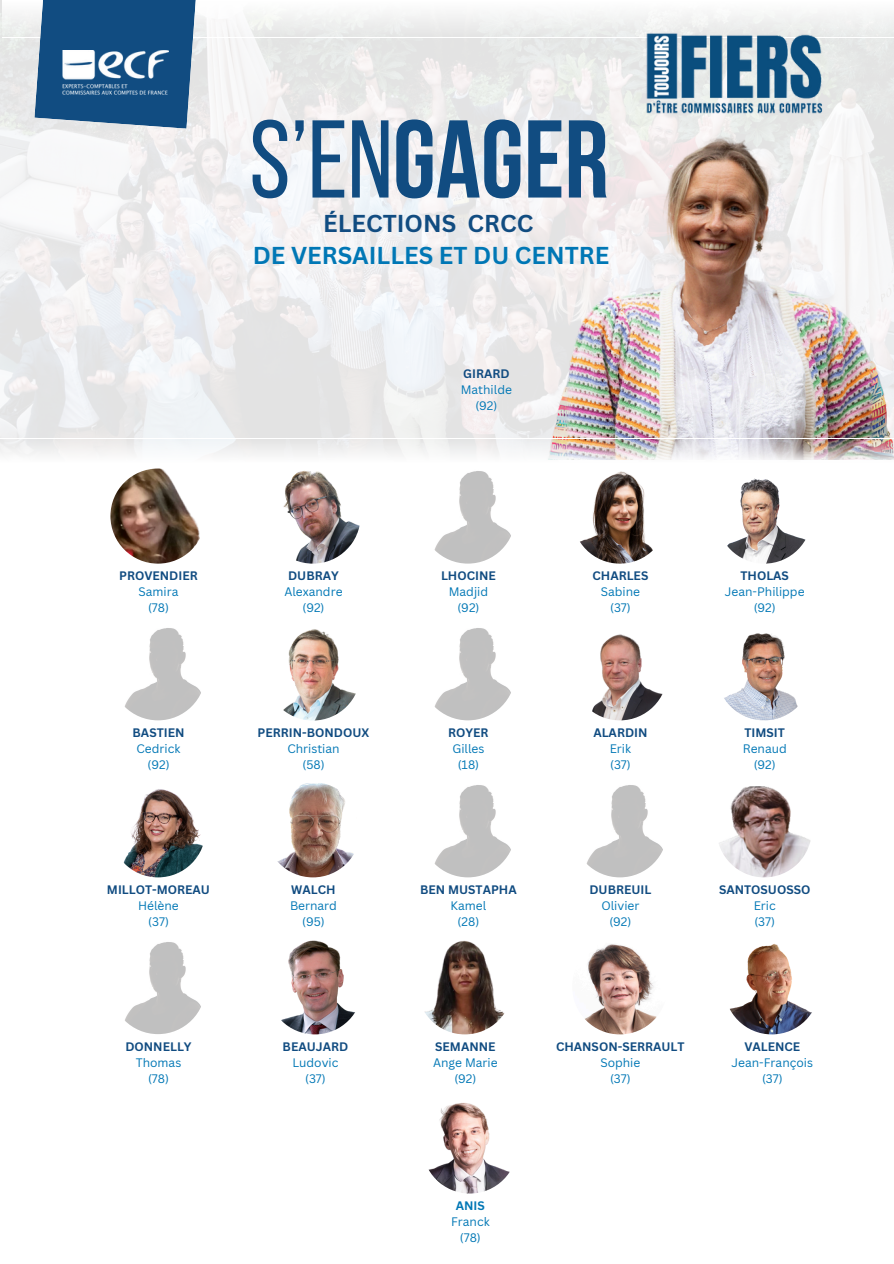
<style>
.page{position:relative;width:894px;height:1264px;background:#fff}
.page>*{position:absolute;margin:0;border:0;box-sizing:border-box;transform-origin:0 0}
.t1{font:700 110.25px "Bebas Neue";color:#114c81}
.t2{font:700 23.85px "Canva Sans";color:#0077b5}
.t3{font:700 23.85px "Canva Sans";color:#114c81}
.t4{font:12px "Canva Sans";color:#0077b5}
.t5{font:700 12px "Canva Sans";color:#114c81}
.t6{font:700 12px "Canva Sans";color:#0077b5}
.s1{font-weight:400}
</style>
<div class="page">
<img style="left:0;top:0;width:893px;height:438px">
<div style="left:3px;top:0;width:890px;height:37px;background:#f4f5f4"></div>
<svg style="left:34px;top:0;width:163px;height:129px;background:#2f628f"></svg>
<img style="left:63px;top:51px;width:106px;height:44px">
<img style="left:639px;top:32px;width:192px;height:82px">
<img style="left:420px;top:468px;width:95px;height:95px;border-radius:50%">
<img style="left:265px;top:468px;width:95px;height:95px;border-radius:50%">
<img style="left:110px;top:468px;width:95px;height:95px;border-radius:50%">
<img style="left:572px;top:468px;width:95px;height:95px;border-radius:50%">
<img style="left:716px;top:468px;width:95px;height:95px;border-radius:50%">
<img style="left:420px;top:625px;width:95px;height:95px;border-radius:50%">
<img style="left:110px;top:625px;width:95px;height:95px;border-radius:50%">
<img style="left:572px;top:625px;width:95px;height:95px;border-radius:50%">
<img style="left:716px;top:625px;width:95px;height:95px;border-radius:50%">
<img style="left:420px;top:782px;width:95px;height:95px;border-radius:50%">
<img style="left:265px;top:782px;width:95px;height:95px;border-radius:50%">
<img style="left:110px;top:782px;width:95px;height:95px;border-radius:50%">
<img style="left:572px;top:782px;width:95px;height:95px;border-radius:50%">
<img style="left:716px;top:782px;width:95px;height:95px;border-radius:50%">
<img style="left:572px;top:939px;width:95px;height:95px;border-radius:50%">
<img style="left:417px;top:939px;width:95px;height:95px;border-radius:50%">
<img style="left:110px;top:939px;width:95px;height:95px;border-radius:50%">
<img style="left:724px;top:939px;width:95px;height:95px;border-radius:50%">
<img style="left:422px;top:1098px;width:95px;height:95px;border-radius:50%">
<img style="left:523px;top:128px;width:370px;height:310px">
<img style="left:265px;top:625px;width:95px;height:95px;border-radius:50%">
<img style="left:0;top:439px;width:893px;height:21px">
<img style="left:267px;top:939px;width:95px;height:95px;border-radius:50%">
<p class="t1" style="left:249px;top:115px;width:361px"><span class="s1">S’EN</span>GAGER</p>
<p class="t3" style="left:323px;top:206px;width:212px">ÉLECTIONS CRCC</p>
<p class="t2" style="left:253px;top:239px;width:358px">DE VERSAILLES ET DU CENTRE</p>
<p class="t5" style="left:463px;top:365px;width:48px">GIRARD</p>
<p class="t4" style="left:460px;top:381px;width:53px">Mathilde</p>
<p class="t4" style="left:475px;top:397px;width:24px">(92)</p>
<p class="t5" style="left:119px;top:567px;width:80px">PROVENDIER</p>
<p class="t4" style="left:138px;top:583px;width:41px">Samira</p>
<p class="t4" style="left:148px;top:599px;width:22px">(78)</p>
<p class="t5" style="left:132px;top:724px;width:53px">BASTIEN</p>
<p class="t4" style="left:136px;top:740px;width:45px">Cedrick</p>
<p class="t4" style="left:147px;top:756px;width:24px">(92)</p>
<p class="t5" style="left:107px;top:881px;width:105px">MILLOT-MOREAU</p>
<p class="t4" style="left:138px;top:897px;width:42px">Hélène</p>
<p class="t4" style="left:148px;top:913px;width:22px">(37)</p>
<p class="t5" style="left:125px;top:1037px;width:68px">DONNELLY</p>
<p class="t4" style="left:136px;top:1053px;width:47px">Thomas</p>
<p class="t4" style="left:148px;top:1069px;width:22px">(78)</p>
<p class="t5" style="left:288px;top:567px;width:52px">DUBRAY</p>
<p class="t4" style="left:284px;top:583px;width:60px">Alexandre</p>
<p class="t4" style="left:302px;top:599px;width:24px">(92)</p>
<p class="t5" style="left:257px;top:724px;width:113px">PERRIN-BONDOUX</p>
<p class="t4" style="left:287px;top:740px;width:54px">Christian</p>
<p class="t4" style="left:302px;top:756px;width:24px">(58)</p>
<p class="t5" style="left:291px;top:881px;width:46px">WALCH</p>
<p class="t4" style="left:290px;top:897px;width:48px">Bernard</p>
<p class="t4" style="left:302px;top:913px;width:24px">(95)</p>
<p class="t5" style="left:282px;top:1037px;width:67px">BEAUJARD</p>
<p class="t4" style="left:292px;top:1053px;width:47px">Ludovic</p>
<p class="t4" style="left:305px;top:1069px;width:22px">(37)</p>
<p class="t5" style="left:441px;top:567px;width:56px">LHOCINE</p>
<p class="t4" style="left:448px;top:583px;width:41px">Madjid</p>
<p class="t4" style="left:457px;top:599px;width:24px">(92)</p>
<p class="t5" style="left:448px;top:724px;width:42px">ROYER</p>
<p class="t4" style="left:452px;top:740px;width:33px">Gilles</p>
<p class="t4" style="left:457px;top:756px;width:23px">(18)</p>
<p class="t5" style="left:420px;top:881px;width:98px">BEN MUSTAPHA</p>
<p class="t4" style="left:450px;top:897px;width:37px">Kamel</p>
<p class="t4" style="left:457px;top:913px;width:23px">(28)</p>
<p class="t5" style="left:592px;top:567px;width:57px">CHARLES</p>
<p class="t4" style="left:600px;top:583px;width:41px">Sabine</p>
<p class="t4" style="left:610px;top:599px;width:22px">(37)</p>
<p class="t5" style="left:593px;top:724px;width:56px">ALARDIN</p>
<p class="t4" style="left:609px;top:740px;width:23px">Erik</p>
<p class="t4" style="left:610px;top:756px;width:22px">(37)</p>
<p class="t5" style="left:589px;top:881px;width:63px">DUBREUIL</p>
<p class="t4" style="left:601px;top:897px;width:40px">Olivier</p>
<p class="t4" style="left:609px;top:913px;width:24px">(92)</p>
<p class="t5" style="left:740px;top:567px;width:50px">THOLAS</p>
<p class="t4" style="left:724px;top:583px;width:81px">Jean-Philippe</p>
<p class="t4" style="left:753px;top:599px;width:24px">(92)</p>
<p class="t5" style="left:744px;top:724px;width:42px">TIMSIT</p>
<p class="t4" style="left:742px;top:740px;width:45px">Renaud</p>
<p class="t4" style="left:753px;top:756px;width:24px">(92)</p>
<p class="t5" style="left:718px;top:881px;width:93px">SANTOSUOSSO</p>
<p class="t4" style="left:753px;top:897px;width:24px">Eric</p>
<p class="t4" style="left:754px;top:913px;width:22px">(37)</p>
<p class="t5" style="left:435px;top:1037px;width:62px">SEMANNE</p>
<p class="t4" style="left:433px;top:1053px;width:66px">Ange Marie</p>
<p class="t4" style="left:454px;top:1069px;width:24px">(92)</p>
<p class="t5" style="left:556px;top:1037px;width:130px">CHANSON-SERRAULT</p>
<p class="t4" style="left:600px;top:1053px;width:41px">Sophie</p>
<p class="t4" style="left:610px;top:1069px;width:22px">(37)</p>
<p class="t5" style="left:744px;top:1037px;width:57px">VALENCE</p>
<p class="t4" style="left:731px;top:1053px;width:83px">Jean-François</p>
<p class="t4" style="left:761px;top:1069px;width:22px">(37)</p>
<p class="t6" style="left:455px;top:1197px;width:31px">ANIS</p>
<p class="t4" style="left:451px;top:1213px;width:40px">Franck</p>
<p class="t4" style="left:460px;top:1229px;width:22px">(78)</p>
</div>
